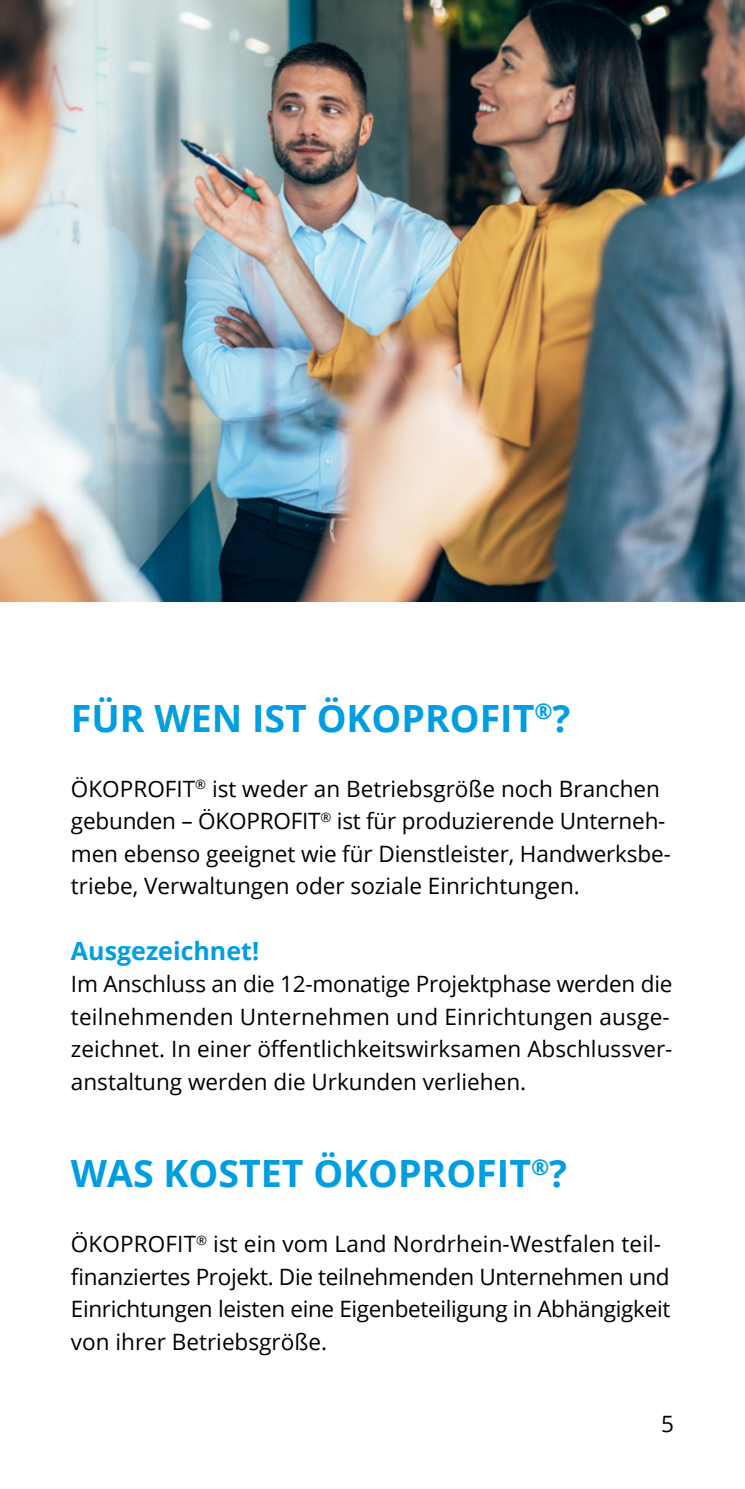
<style>
.page{position:relative;width:745px;height:1489px;background:#fff}
.page>*{position:absolute;margin:0;border:0;box-sizing:border-box;transform-origin:0 0}
.t1{font:700 37.5px "Open Sans";color:#009ee0}
.t2{font:700 25px "Open Sans";color:#009ee0}
.t3{font:22.5px/32.5px "Open Sans";color:#000}
</style>
<div class="page">
<img style="left:0;top:0;width:744px;height:601px">
<h1 class="t1" style="left:71px;top:691px;width:500px">FÜR WEN IST ÖKOPROFIT<sup>®</sup>?</h1>
<p class="t3" style="left:71px;top:772px;width:601px">ÖKOPROFIT<sup>®</sup> ist weder an Betriebsgröße noch Branchen gebunden – ÖKOPROFIT<sup>®</sup> ist für produzierende Unterneh&shy;men ebenso geeignet wie für Dienstleister, Handwerksbe&shy;triebe, Verwaltungen oder soziale Einrichtungen.</p>
<h2 class="t2" style="left:71px;top:932px;width:190px">Ausgezeichnet!</h2>
<p class="t3" style="left:71px;top:967px;width:602px">Im Anschluss an die 12-monatige Projektphase werden die teilnehmenden Unternehmen und Einrichtungen ausge&shy;zeichnet. In einer öffentlichkeitswirksamen Abschlussver&shy;anstaltung werden die Urkunden verliehen.</p>
<h1 class="t1" style="left:71px;top:1146px;width:497px">WAS KOSTET ÖKOPROFIT<sup>®</sup>?</h1>
<p class="t3" style="left:71px;top:1227px;width:600px">ÖKOPROFIT<sup>®</sup> ist ein vom Land Nordrhein-Westfalen teil&shy;finanziertes Projekt. Die teilnehmenden Unternehmen und Einrichtungen leisten eine Eigenbeteiligung in Abhängigkeit von ihrer Betriebsgröße.</p>
<p class="t3" style="left:660px;top:1406px;width:14px">5</p>
</div>
